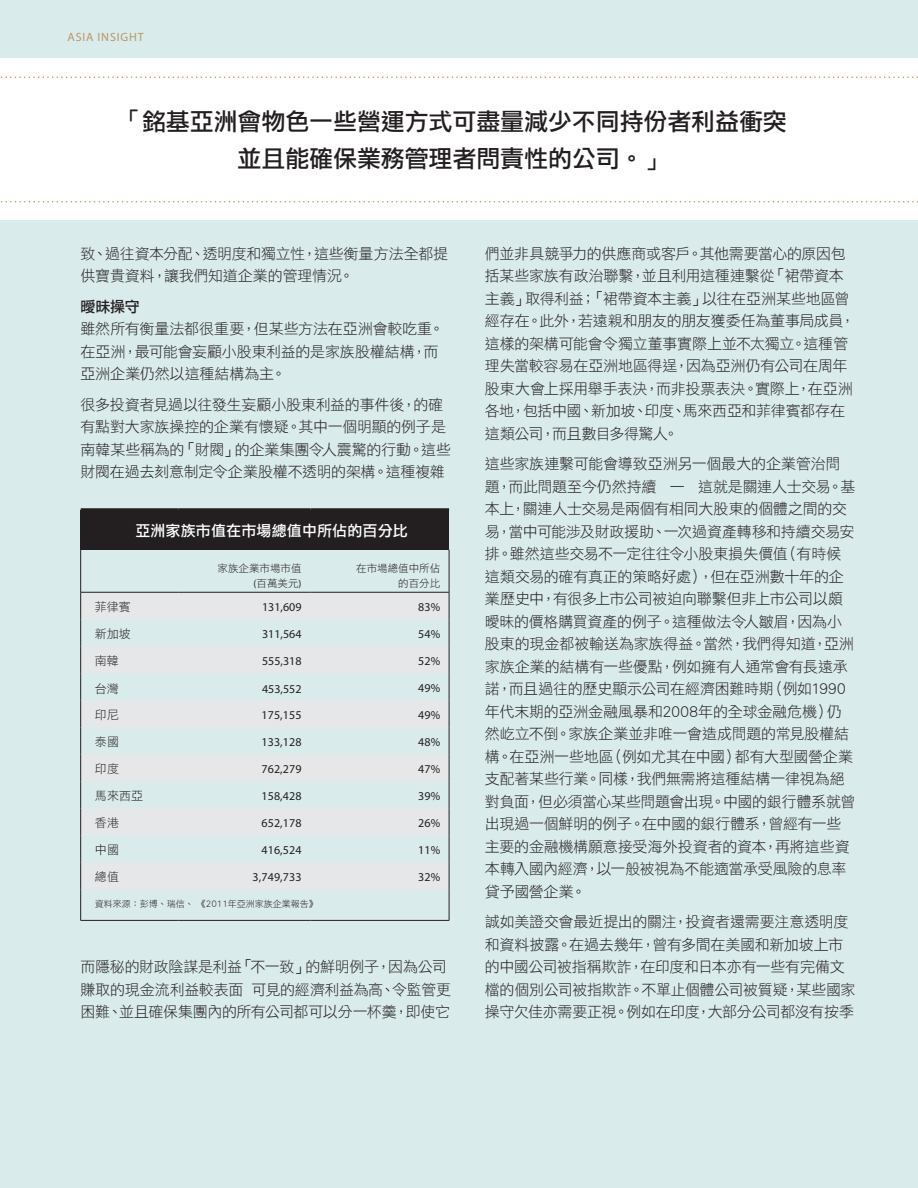
<style>
.page{position:relative;width:918px;height:1188px;background:#daebeb}
.page>*{position:absolute;margin:0;border:0;box-sizing:border-box;transform-origin:0 0}
.t1{font:24px/37.5px "DF Li Hei HK W5";letter-spacing:-.005em;color:#231f20;text-align:center}
.t2{font:15px/22.5px "DF Li Hei HK W3";letter-spacing:-.015em;color:#231f20}
.t3{font:15px "DF Li Hei HK W5";letter-spacing:.01em;color:#fff}
.t4{font:15px "DF Li Hei HK W5";color:#231f20}
.t5{font:12px "Myriad Pro";letter-spacing:.01em;color:#231f20}
.t6{font:12px "DF Li Hei HK W3";letter-spacing:.01em;color:#231f20}
.t7{font:12px "Myriad Pro";letter-spacing:.07em;color:#b99765}
.t8{font:10.5px/15px "DF Li Hei HK W3";color:#231f20;text-align:right}
.t9{font:9px "DF Li Hei HK W3";color:#231f20}
.s1{font-family:"Myriad Pro"}
</style>
<div class="page">
<div style="left:0;top:58px;width:918px;height:162px;background:#fff"></div>
<svg style="left:0;top:76px;width:918px;height:2px"></svg>
<svg style="left:0;top:201px;width:918px;height:1px"></svg>
<div style="left:81px;top:510px;width:368px;height:40px;background:#231f20"></div>
<svg style="left:81px;top:593px;width:368px;height:296px;fill:#e6e7e9"></svg>
<hr style="left:449px;top:889px;width:1px;height:31px;background:#231f20">
<hr style="left:81px;top:508px;width:98px;height:3px;background:#231f20">
<hr style="left:179px;top:508px;width:131px;height:3px;background:#231f20">
<hr style="left:310px;top:508px;width:139px;height:3px;background:#231f20">
<hr style="left:81px;top:592px;width:98px;height:1px;background:#231f20">
<hr style="left:179px;top:592px;width:131px;height:1px;background:#231f20">
<hr style="left:80px;top:550px;width:1px;height:42px;background:#231f20">
<svg style="left:80px;top:592px;width:1px;height:297px"></svg>
<hr style="left:80px;top:889px;width:1px;height:31px;background:#231f20">
<hr style="left:310px;top:592px;width:139px;height:1px;background:#231f20">
<hr style="left:80px;top:920px;width:99px;height:1px;background:#231f20">
<hr style="left:179px;top:920px;width:131px;height:1px;background:#231f20">
<hr style="left:310px;top:920px;width:139px;height:1px;background:#231f20">
<hr style="left:449px;top:550px;width:1px;height:42px;background:#231f20">
<svg style="left:449px;top:592px;width:1px;height:297px"></svg>
<p class="t7" style="left:68px;top:29px;width:78px">ASIA INSIGHT</p>
<h1 class="t1" style="left:118px;top:102px;width:670px">「銘基亞洲會物色一些營運方式可盡量減少不同持份者利益衝突並且能確保業務管理者問責性的公司。」</h1>
<p class="t2" style="left:80px;top:242px;width:369px">致、過往資本分配、透明度和獨立性，這些衡量方法全都提供寶貴資料，讓我們知道企業的管理情況。</p>
<p class="t4" style="left:80px;top:298px;width:61px">曖昧操守</p>
<p class="t2" style="left:80px;top:317px;width:365px">雖然所有衡量法都很重要，但某些方法在亞洲會較吃重。在亞洲，最可能會妄顧小股東利益的是家族股權結構，而亞洲企業仍然以這種結構為主。</p>
<p class="t2" style="left:80px;top:393px;width:372px">很多投資者見過以往發生妄顧小股東利益的事件後，的確有點對大家族操控的企業有懷疑。其中一個明顯的例子是南韓某些稱為的「財閥」的企業集團令人震驚的行動。這些財閥在過去刻意制定令企業股權不透明的架構。這種複雜</p>
<p class="t3" style="left:135px;top:523px;width:274px">亞洲家族市值在市場總值中所佔的百分比</p>
<p class="t8" style="left:218px;top:560px;width:85px">家族企業市場市值<span class="s1">(</span>百萬美元<span class="s1">)</span></p>
<p class="t8" style="left:356px;top:560px;width:85px">在市場總值中所佔的百分比</p>
<p class="t6" style="left:95px;top:600px;width:38px">菲律賓</p>
<p class="t5" style="left:262px;top:600px;width:41px">131,609</p>
<p class="t5" style="left:418px;top:600px;width:24px">83%</p>
<p class="t6" style="left:95px;top:627px;width:38px">新加坡</p>
<p class="t5" style="left:262px;top:626px;width:41px">311,564</p>
<p class="t5" style="left:418px;top:626px;width:24px">54%</p>
<p class="t6" style="left:95px;top:654px;width:26px">南韓</p>
<p class="t5" style="left:262px;top:653px;width:41px">555,318</p>
<p class="t5" style="left:418px;top:653px;width:24px">52%</p>
<p class="t6" style="left:95px;top:683px;width:26px">台灣</p>
<p class="t5" style="left:262px;top:682px;width:41px">453,552</p>
<p class="t5" style="left:418px;top:680px;width:24px">49%</p>
<p class="t6" style="left:95px;top:708px;width:26px">印尼</p>
<p class="t5" style="left:261px;top:707px;width:42px">175,155</p>
<p class="t5" style="left:418px;top:707px;width:24px">49%</p>
<p class="t6" style="left:95px;top:735px;width:26px">泰國</p>
<p class="t5" style="left:261px;top:734px;width:42px">133,128</p>
<p class="t5" style="left:418px;top:734px;width:24px">48%</p>
<p class="t6" style="left:95px;top:762px;width:26px">印度</p>
<p class="t5" style="left:261px;top:761px;width:42px">762,279</p>
<p class="t5" style="left:418px;top:761px;width:24px">47%</p>
<p class="t6" style="left:95px;top:789px;width:50px">馬來西亞</p>
<p class="t5" style="left:261px;top:788px;width:42px">158,428</p>
<p class="t5" style="left:418px;top:788px;width:24px">39%</p>
<p class="t6" style="left:95px;top:816px;width:26px">香港</p>
<p class="t5" style="left:261px;top:815px;width:42px">652,178</p>
<p class="t5" style="left:418px;top:815px;width:24px">26%</p>
<p class="t6" style="left:95px;top:843px;width:26px">中國</p>
<p class="t5" style="left:261px;top:842px;width:42px">416,524</p>
<p class="t5" style="left:418px;top:842px;width:24px">11%</p>
<p class="t6" style="left:95px;top:870px;width:26px">總值</p>
<p class="t5" style="left:253px;top:869px;width:51px">3,749,733</p>
<p class="t5" style="left:418px;top:869px;width:24px">32%</p>
<p class="t9" style="left:95px;top:899px;width:224px">資料來源：彭博、瑞信、 《2011年亞洲家族企業報告》</p>
<p class="t2" style="left:80px;top:956px;width:372px">而隱秘的財政陰謀是利益「不一致」的鮮明例子，因為公司賺取的現金流利益較表面 可見的經濟利益為高、令監管更困難、並且確保集團內的所有公司都可以分一杯羹，即使它</p>
<p class="t2" style="left:485px;top:242px;width:372px">們並非具競爭力的供應商或客戶。其他需要當心的原因包括某些家族有政治聯繫，並且利用這種連繫從「裙帶資本主義」取得利益；「裙帶資本主義」以往在亞洲某些地區曾經存在。此外，若遠親和朋友的朋友獲委任為董事局成員，這樣的架構可能會令獨立董事實際上並不太獨立。這種管理失當較容易在亞洲地區得逞，因為亞洲仍有公司在周年股東大會上採用舉手表決，而非投票表決。實際上，在亞洲各地，包括中國、新加坡、印度、馬來西亞和菲律賓都存在這類公司，而且數目多得驚人。</p>
<p class="t2" style="left:485px;top:452px;width:372px">這些家族連繫可能會導致亞洲另一個最大的企業管治問題，而此問題至今仍然持續 — 這就是關連人士交易。基本上，關連人士交易是兩個有相同大股東的個體之間的交易，當中可能涉及財政援助、一次過資產轉移和持續交易安排。雖然這些交易不一定往往令小股東損失價值（有時候這類交易的確有真正的策略好處），但在亞洲數十年的企業歷史中，有很多上市公司被迫向聯繫但非上市公司以頗曖昧的價格購買資產的例子。這種做法令人皺眉，因為小股東的現金都被輸送為家族得益。當然，我們得知道，亞洲家族企業的結構有一些優點，例如擁有人通常會有長遠承諾，而且過往的歷史顯示公司在經濟困難時期（例如1990年代末期的亞洲金融風暴和2008年的全球金融危機）仍然屹立不倒。家族企業並非唯一會造成問題的常見股權結構。在亞洲一些地區（例如尤其在中國）都有大型國營企業支配著某些行業。同樣，我們無需將這種結構一律視為絕對負面，但必須當心某些問題會出現。中國的銀行體系就曾出現過一個鮮明的例子。在中國的銀行體系，曾經有一些主要的金融機構願意接受海外投資者的資本，再將這些資本轉入國內經濟，以一般被視為不能適當承受風險的息率貸予國營企業。</p>
<p class="t2" style="left:485px;top:911px;width:372px">誠如美證交會最近提出的關注，投資者還需要注意透明度和資料披露。在過去幾年，曾有多間在美國和新加坡上市的中國公司被指稱欺詐，在印度和日本亦有一些有完備文檔的個別公司被指欺詐。不單止個體公司被質疑，某些國家操守欠佳亦需要正視。例如在印度，大部分公司都沒有按季</p>
</div>
